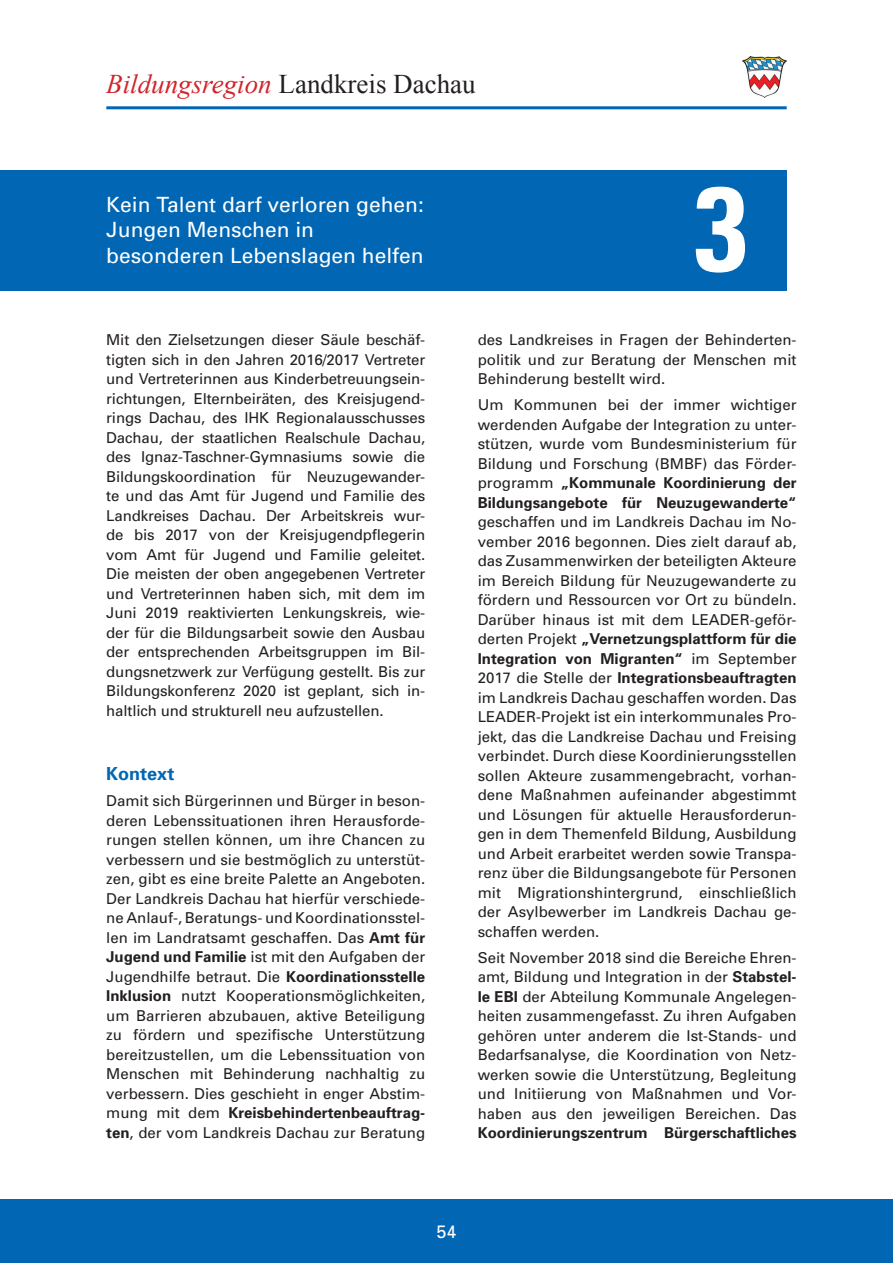
<style>
.page{position:relative;width:893px;height:1263px;background:#fff}
.page>*{position:absolute;margin:0;border:0;box-sizing:border-box;transform-origin:0 0}
.t1{font:700 condensed 120px "Univers";color:#fff}
.t2{font:27px "Times New Roman";color:#231f20}
.t3{font:21px/25.2px "Univers";color:#fff}
.t4{font:700 18px "Univers";color:#0166b3}
.t5{font:18px "Univers";color:#fff}
.t6{font:15px/19.5px "Univers";color:#231f20;text-align:justify}
.t7{font:700 15px "Univers";color:#231f20}
.s1{font-style:italic;color:#d1232a}
.s2{font-weight:700}
</style>
<div class="page">
<div style="left:0;top:1199px;width:893px;height:64px;background:#0166b3"></div>
<hr style="left:106px;top:106px;width:681px;height:3px;background:#0166b3">
<img style="left:742px;top:57px;width:45px;height:40px">
<div style="left:0;top:170px;width:787px;height:121px;background:#0166b3"></div>
<h2 class="t2" style="left:106px;top:66px;width:371px"><span class="s1">Bildungsregion</span> Landkreis Dachau</h2>
<h3 class="t3" style="left:106px;top:192px;width:319px">Kein Talent darf verloren gehen:<br>Jungen Menschen in besonderen Lebenslagen helfen</h3>
<h1 class="t1" style="left:694px;top:155px;width:55px">3</h1>
<p class="t6" style="left:106px;top:330px;width:320px">Mit den Zielsetzungen dieser Säule beschäf&shy;tigten sich in den Jahren 2016/2017 Vertreter und Vertreterinnen aus Kinderbetreuungsein&shy;richtungen, Elternbeiräten, des Kreisjugend&shy;rings Dachau, des IHK Regionalausschusses Dachau, der staatlichen Realschule Dachau, des Ignaz-Taschner-Gymnasiums sowie die Bildungskoordination für Neuzugewander&shy;te und das Amt für Jugend und Familie des Landkreises Dachau. Der Arbeitskreis wur&shy;de bis 2017 von der Kreisjugendpflegerin vom Amt für Jugend und Familie geleitet.<br>Die meisten der oben angegebenen Vertreter und Vertreterinnen haben sich, mit dem im Juni 2019 reaktivierten Lenkungskreis, wie&shy;der für die Bildungsarbeit sowie den Ausbau der entsprechenden Arbeitsgruppen im Bil&shy;dungsnetzwerk zur Verfügung gestellt. Bis zur Bildungskonferenz 2020 ist geplant, sich in&shy;haltlich und strukturell neu aufzustellen.</p>
<p class="t4" style="left:106px;top:762px;width:70px">Kontext</p>
<p class="t6" style="left:106px;top:791px;width:320px">Damit sich Bürgerinnen und Bürger in beson&shy;deren Lebenssituationen ihren Herausforde&shy;rungen stellen können, um ihre Chancen zu verbessern und sie bestmöglich zu unterstüt&shy;zen, gibt es eine breite Palette an Angeboten.<br>Der Landkreis Dachau hat hierfür verschiede&shy;ne Anlauf-, Beratungs- und Koordinationsstel&shy;len im Landratsamt geschaffen. Das <span class="s2">Amt für Jugend und Familie</span> ist mit den Aufgaben der Jugendhilfe betraut. Die <span class="s2">Koordinationsstelle Inklusion</span> nutzt Kooperationsmöglichkeiten, um Barrieren abzubauen, aktive Beteiligung zu fördern und spezifische Unterstützung bereitzustellen, um die Lebenssituation von Menschen mit Behinderung nachhaltig zu verbessern. Dies geschieht in enger Abstim&shy;mung mit dem <span class="s2">Kreisbehindertenbeauftrag&shy;ten</span>, der vom Landkreis Dachau zur Beratung</p>
<p class="t6" style="left:478px;top:330px;width:320px">des Landkreises in Fragen der Behinderten&shy;politik und zur Beratung der Menschen mit Behinderung bestellt wird.</p>
<p class="t6" style="left:478px;top:395px;width:320px">Um Kommunen bei der immer wichtiger werdenden Aufgabe der Integration zu unter&shy;stützen, wurde vom Bundesministerium für Bildung und Forschung (BMBF) das Förder&shy;programm <span class="s2">„Kommunale Koordinierung der Bildungsangebote für Neuzugewanderte“</span></p>
<p class="t6" style="left:478px;top:512px;width:320px">geschaffen und im Landkreis Dachau im No&shy;vember 2016 begonnen. Dies zielt darauf ab, das Zusammenwirken der beteiligten Akteure im Bereich Bildung für Neuzugewanderte zu fördern und Ressourcen vor Ort zu bündeln.<br>Darüber hinaus ist mit dem LEADER-geför&shy;derten Projekt <span class="s2">„Vernetzungsplattform für die Integration von Migranten“</span> im September 2017 die Stelle der <span class="s2">Integrationsbeauftragten </span>im Landkreis Dachau geschaffen worden. Das LEADER-Projekt ist ein interkommunales Pro&shy;jekt, das die Landkreise Dachau und Freising verbindet. Durch diese Koordinierungsstellen sollen Akteure zusammengebracht, vorhan&shy;dene Maßnahmen aufeinander abgestimmt und Lösungen für aktuelle Herausforderun&shy;gen in dem Themenfeld Bildung, Ausbildung und Arbeit erarbeitet werden sowie Transpa&shy;renz über die Bildungsangebote für Personen mit Migrationshintergrund, einschließlich der Asylbewerber im Landkreis Dachau ge&shy;schaffen werden.</p>
<p class="t6" style="left:478px;top:947px;width:320px">Seit November 2018 sind die Bereiche Ehren&shy;amt, Bildung und Integration in der <span class="s2">Stabstel&shy;le EBI</span> der Abteilung Kommunale Angelegen&shy;heiten zusammengefasst. Zu ihren Aufgaben gehören unter anderem die Ist-Stands- und Bedarfsanalyse, die Koordination von Netz&shy;werken sowie die Unterstützung, Begleitung und Initiierung von Maßnahmen und Vor&shy;haben aus den jeweiligen Bereichen. Das</p>
<p class="t7" style="left:478px;top:1123px;width:320px">Koordinierungszentrum Bürgerschaftliches</p>
<p class="t5" style="left:436px;top:1221px;width:22px">54</p>
</div>
